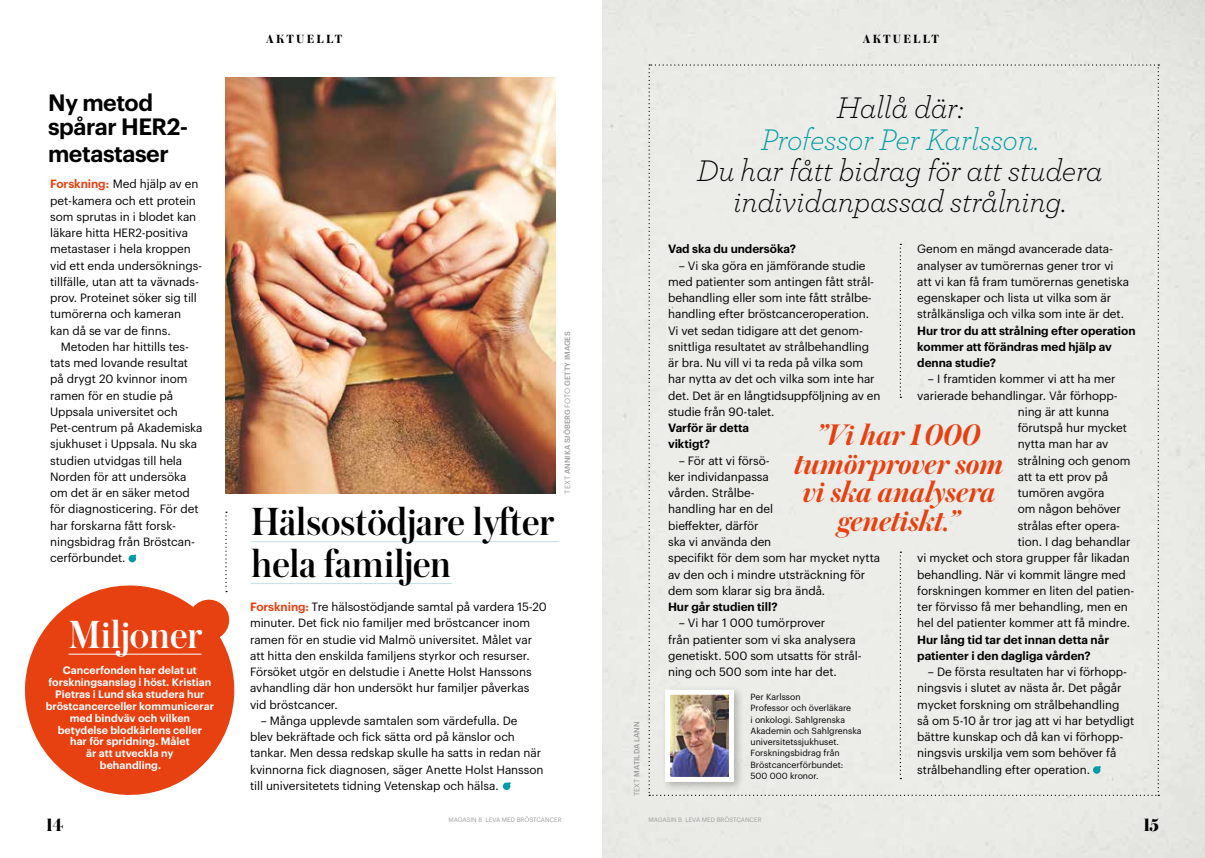
<style>
.page{position:relative;width:1205px;height:858px;background:#fff}
.page>*{position:absolute;margin:0;border:0;box-sizing:border-box;transform-origin:0 0}
.t1{font:500 41.25px/41.9px "Austin";color:#000}
.t2{font:500 41.25px "Austin";color:#fff}
.t3{font:italic 300 31.25px/31.2px "Archer";letter-spacing:-.01em;color:#000;text-align:center}
.t4{font:italic 600 31.25px/28.8px "Austin";color:#e74011;text-align:center}
.t5{font:italic 300 31.25px "Archer";letter-spacing:-.01em;color:#009ba4}
.t6{font:600 23.12px/24.4px "Graphik";letter-spacing:-.02em;color:#000}
.t7{font:700 18.75px "Austin";color:#000}
.t8{font:700 12.5px "Austin";letter-spacing:.185em;color:#000}
.t9{font:11.75px/16.2px "Graphik";letter-spacing:-.005em;color:#000}
.t10{font:600 11.75px/16.2px "Graphik";letter-spacing:-.005em;color:#000}
.t11{font:600 10.62px/11.9px "Graphik";color:#fff;text-align:center}
.t12{font:8.75px/11.2px "Graphik";color:#000}
.t13{font:500 7.5px "Graphik";color:#9d9d9c}
.t14{font:6.25px "Graphik";color:#9d9d9c}
.s1{font-weight:600;color:#e74011}
.s2{font-weight:400}
</style>
<div class="page">
<div style="left:603px;top:0;width:602px;height:857px;background:#eaebe6"></div>
<svg style="left:24px;top:585px;width:211px;height:210px;fill:#e74011"></svg>
<div style="left:648px;top:64px;width:511px;height:731px;background:#ecede8"></div>
<svg style="left:503px;top:782px;width:8px;height:8px"></svg>
<hr style="left:251px;top:541px;width:308px;height:1px;background:#bee2e6">
<hr style="left:251px;top:583px;width:200px;height:1px;background:#bee2e6">
<img style="left:225px;top:77px;width:331px;height:416px">
<svg style="left:225px;top:511px;width:2px;height:81px"></svg>
<svg style="left:129px;top:554px;width:7px;height:8px"></svg>
<hr style="left:69px;top:653px;width:132px;height:1px;background:#fff">
<h3 class="t6" style="left:48px;top:88px;width:142px">Ny metod spårar HER2-</h3>
<h3 class="t6" style="left:48px;top:140px;width:122px">metastaser</h3>
<p class="t9" style="left:50px;top:175px;width:154px"><span class="s1">Forskning:</span> Med hjälp av en pet-kamera och ett protein som sprutas in i blodet kan läkare hitta HER2-positiva metastaser i hela kroppen vid ett enda undersöknings&shy;tillfälle, utan att ta vävnads&shy;prov. Proteinet söker sig till tumörerna och kameran kan då se var de finns.</p>
<p class="t9" style="left:50px;top:337px;width:154px;text-indent:11px">Metoden har hittills tes&shy;tats med lovande resultat på drygt 20 kvinnor inom ramen för en studie på<br>Uppsala universitet och<br>Pet-centrum på Akademiska sjukhuset i Uppsala. Nu ska studien utvidgas till hela<br>Norden för att undersöka om det är en säker metod för diagnosticering. För det har forskarna fått forsk&shy;ningsbidrag från Bröstcan&shy;cerförbundet.</p>
<h1 class="t2" style="left:69px;top:605px;width:134px">Miljoner</h1>
<p class="t11" style="left:46px;top:663px;width:170px">Cancerfonden har delat ut forskningsanslag i höst. Kristian<br>Pietras i Lund ska studera hur bröstcancerceller kommunicerar med bindväv och vilken betydelse blodkärlens celler<br>har för spridning. Målet<br>är att utveckla ny<br>behandling.</p>
<p class="t8" style="left:266px;top:30px;width:78px">AKTUELLT</p>
<h1 class="t1" style="left:251px;top:500px;width:304px">Hälsostödjare lyfter hela familjen</h1>
<p class="t9" style="left:250px;top:597px;width:298px"><span class="s1">Forskning:</span> Tre hälsostödjande samtal på vardera 15-20 minuter. Det fick nio familjer med bröstcancer inom ramen för en studie vid Malmö universitet. Målet var att hitta den enskilda familjens styrkor och resurser.<br>Försöket utgör en delstudie i Anette Holst Hanssons avhandling där hon undersökt hur familjer påverkas vid bröstcancer.</p>
<p class="t9" style="left:250px;top:711px;width:295px;text-indent:11px">– Många upplevde samtalen som värdefulla. De blev bekräftade och fick sätta ord på känslor och tankar. Men dessa redskap skulle ha satts in redan när kvinnorna fick diagnosen, säger Anette Holst Hansson till universitetets tidning Vetenskap och hälsa.</p>
<p class="t13" style="left:562px;top:493px;width:163px;rotate:-90deg"><span class="s2">TEXT</span> ANNIKA SJÖBERG <span class="s2">FOTO</span> GETTY IMAGES</p>
<p class="t13" style="left:631px;top:796px;width:76px;rotate:-90deg"><span class="s2">TEXT</span> MATILDA LANN</p>
<p class="t8" style="left:863px;top:30px;width:78px">AKTUELLT</p>
<h2 class="t3" style="left:836px;top:91px;width:128px">Hallå där:</h2>
<h2 class="t5" style="left:761px;top:118px;width:280px">Professor Per Karlsson.</h2>
<h2 class="t3" style="left:697px;top:153px;width:407px">Du har fått bidrag för att studera individanpassad strålning.</h2>
<p class="t9" style="left:917px;top:240px;width:213px">Genom en mängd avancerade data&shy;analyser av tumörernas gener tror vi att vi kan få fram tumörernas genetiska egenskaper och lista ut vilka som är strålkänsliga och vilka som inte är det.</p>
<p class="t10" style="left:917px;top:321px;width:220px">Hur tror du att strålning efter operation kommer att förändras med hjälp av denna studie?</p>
<p class="t9" style="left:928px;top:370px;width:189px">– I framtiden kommer vi att ha mer</p>
<p class="t9" style="left:917px;top:386px;width:202px">varierade behandlingar. Vår förhopp-</p>
<p class="t9" style="left:1018px;top:402px;width:93px">ning är att kunna</p>
<p class="t9" style="left:1018px;top:419px;width:111px">förutspå hur mycket</p>
<p class="t9" style="left:1018px;top:435px;width:92px">nytta man har av</p>
<p class="t9" style="left:1018px;top:451px;width:114px">strålning och genom</p>
<p class="t9" style="left:1018px;top:467px;width:92px">att ta ett prov på</p>
<p class="t9" style="left:1018px;top:484px;width:88px">tumören avgöra</p>
<p class="t9" style="left:1018px;top:500px;width:105px">om någon behöver</p>
<p class="t9" style="left:1018px;top:516px;width:104px">strålas efter opera-</p>
<p class="t9" style="left:1018px;top:532px;width:114px">tion. I dag behandlar</p>
<p class="t9" style="left:917px;top:549px;width:214px">vi mycket och stora grupper får likadan</p>
<p class="t9" style="left:917px;top:565px;width:210px">behandling. När vi kommit längre med</p>
<p class="t9" style="left:917px;top:581px;width:218px">forskningen kommer en liten del patien-</p>
<p class="t9" style="left:917px;top:597px;width:212px">ter förvisso få mer behandling, men en</p>
<p class="t9" style="left:917px;top:614px;width:214px">hel del patienter kommer att få mindre.</p>
<p class="t10" style="left:917px;top:630px;width:193px">Hur lång tid tar det innan detta når patienter i den dagliga vården?</p>
<p class="t9" style="left:917px;top:662px;width:218px;text-indent:11px">– De första resultaten har vi förhopp&shy;ningsvis i slutet av nästa år. Det pågår mycket forskning om strålbehandling så om 5-10 år tror jag att vi har betydligt bättre kunskap och då kan vi förhopp&shy;ningsvis urskilja vem som behöver få strålbehandling efter operation.</p>
<p class="t10" style="left:668px;top:240px;width:129px">Vad ska du undersöka?</p>
<p class="t9" style="left:668px;top:256px;width:214px;text-indent:11px">– Vi ska göra en jämförande studie med patienter som antingen fått strål&shy;behandling eller som inte fått strålbe&shy;handling efter bröstcanceroperation.<br>Vi vet sedan tidigare att det genom&shy;snittliga resultatet av strålbehandling är bra. Nu vill vi ta reda på vilka som har nytta av det och vilka som inte har det. Det är en långtidsuppföljning av en studie från 90-talet.</p>
<p class="t10" style="left:668px;top:418px;width:83px">Varför är detta viktigt?</p>
<p class="t9" style="left:668px;top:451px;width:214px;text-indent:11px">– För att vi försö-<br>ker individanpassa<br>vården. Strålbe-<br>handling har en del<br>bieffekter, därför<br>ska vi använda den<br>specifikt för dem som har mycket nytta av den och i mindre utsträckning för dem som klarar sig bra ändå.</p>
<p class="t10" style="left:668px;top:597px;width:111px">Hur går studien till?</p>
<p class="t9" style="left:668px;top:614px;width:195px;text-indent:11px">– Vi har 1 000 tumörprover<br>från patienter som vi ska analysera genetiskt. 500 som utsatts för strål&shy;ning och 500 som inte har det.</p>
<h2 class="t4" style="left:794px;top:419px;width:211px">”Vi har 1000 tumörprover som vi ska analysera genetiskt.”</h2>
<p class="t12" style="left:750px;top:690px;width:113px">Per Karlsson<br>Professor och överläkare<br>i onkologi. Sahlgrenska<br>Akademin och Sahlgrenska universitetssjukhuset.<br>Forskningsbidrag från<br>Bröstcancerförbundet:<br>500 000 kronor.</p>
<p class="t14" style="left:449px;top:815px;width:115px">MAGASIN B LEVA MED BRÖSTCANCER</p>
<p class="t14" style="left:648px;top:815px;width:115px">MAGASIN B LEVA MED BRÖSTCANCER</p>
<h3 class="t7" style="left:46px;top:811px;width:19px">14</h3>
<h3 class="t7" style="left:1143px;top:811px;width:17px">15</h3>
</div>
